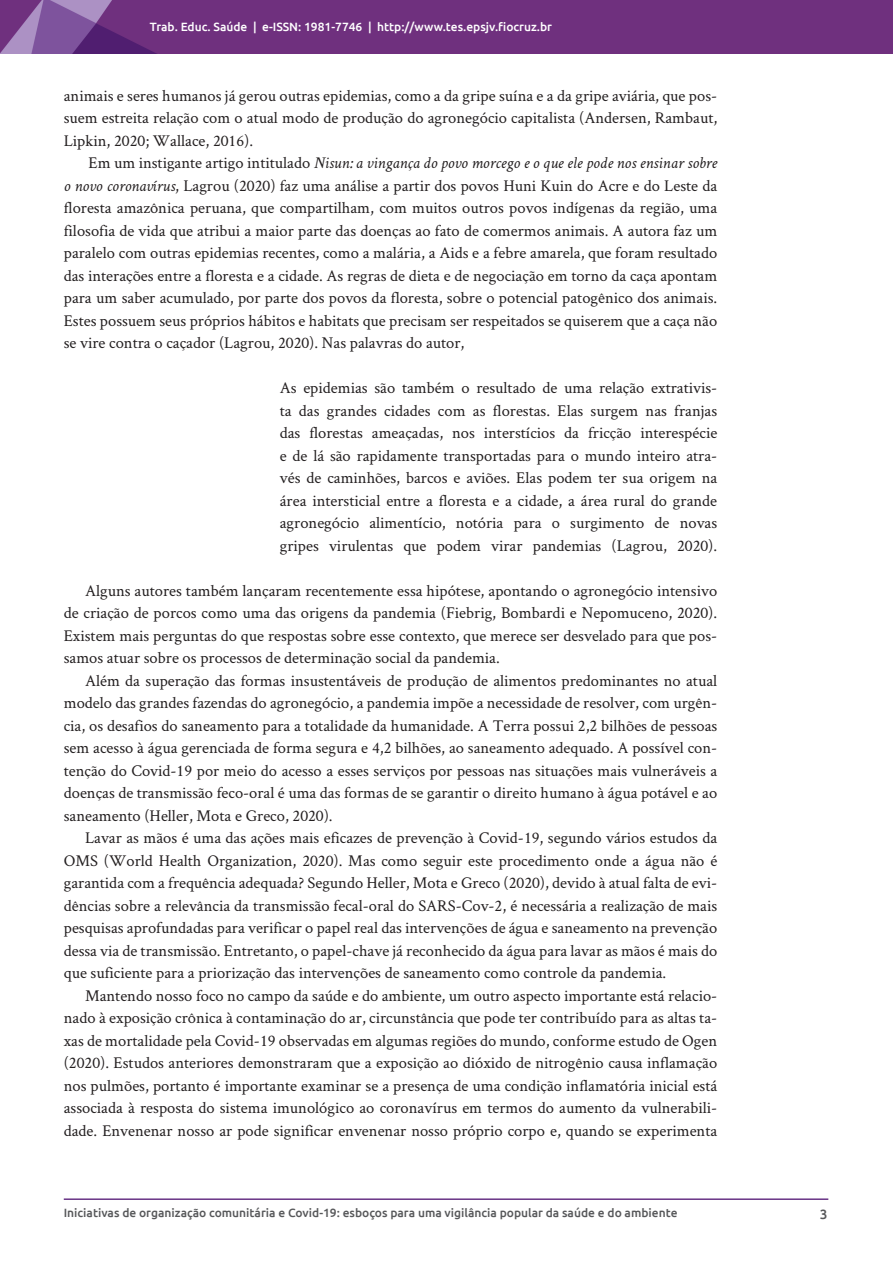
<style>
.page{position:relative;width:893px;height:1263px;background:#fff}
.page>*{position:absolute;margin:0;border:0;box-sizing:border-box;transform-origin:0 0}
.texto-comum{font:16.5px/22.5px "Crimson Text";color:#231f20;text-align:justify}
.t1{font:500 13.5px "Ubuntu";color:#57585a}
.t2{font:500 12px "Ubuntu";color:#57585a}
.t3{font:500 12px "Ubuntu";color:#fff}
.s1{font-style:italic}
</style>
<div class="page">
<hr style="left:64px;top:1198px;width:764px;height:2px;background:#693486">
<img style="left:0;top:0;width:893px;height:53px">
<p class="t3" style="left:150px;top:19px;width:404px">Trab. Educ. Saúde | e-ISSN: 1981-7746 | http://www.tes.epsjv.fiocruz.br</p>
<p class="texto-comum" style="left:64px;top:84px;width:655px">animais e seres humanos já gerou outras epidemias, como a da gripe suína e a da gripe aviária, que pos&shy;suem estreita relação com o atual modo de produção do agronegócio capitalista (Andersen, Rambaut, Lipkin, 2020; Wallace, 2016).</p>
<p class="texto-comum" style="left:64px;top:151px;width:655px;text-indent:25px">Em um instigante artigo intitulado <span class="s1">Nisun: a vingança do povo morcego e o que ele pode nos ensinar sobre o novo coronavírus</span>, Lagrou (2020) faz uma análise a partir dos povos Huni Kuin do Acre e do Leste da floresta amazônica peruana, que compartilham, com muitos outros povos indígenas da região, uma filosofia de vida que atribui a maior parte das doenças ao fato de comermos animais. A autora faz um paralelo com outras epidemias recentes, como a malária, a Aids e a febre amarela, que foram resultado das interações entre a floresta e a cidade. As regras de dieta e de negociação em torno da caça apontam para um saber acumulado, por parte dos povos da floresta, sobre o potencial patogênico dos animais.<br>Estes possuem seus próprios hábitos e habitats que precisam ser respeitados se quiserem que a caça não se vire contra o caçador (Lagrou, 2020). Nas palavras do autor,</p>
<p class="texto-comum" style="left:280px;top:376px;width:439px">As epidemias são também o resultado de uma relação extrativis&shy;ta das grandes cidades com as florestas. Elas surgem nas franjas das florestas ameaçadas, nos interstícios da fricção interespécie e de lá são rapidamente transportadas para o mundo inteiro atra&shy;vés de caminhões, barcos e aviões. Elas podem ter sua origem na área intersticial entre a floresta e a cidade, a área rural do grande agronegócio alimentício, notória para o surgimento de novas gripes virulentas que podem virar pandemias (Lagrou, 2020).</p>
<p class="texto-comum" style="left:64px;top:579px;width:655px;text-indent:21px">Alguns autores também lançaram recentemente essa hipótese, apontando o agronegócio intensivo de criação de porcos como uma das origens da pandemia (Fiebrig, Bombardi e Nepomuceno, 2020).<br>Existem mais perguntas do que respostas sobre esse contexto, que merece ser desvelado para que pos&shy;samos atuar sobre os processos de determinação social da pandemia.</p>
<p class="texto-comum" style="left:64px;top:669px;width:655px;text-indent:21px">Além da superação das formas insustentáveis de produção de alimentos predominantes no atual modelo das grandes fazendas do agronegócio, a pandemia impõe a necessidade de resolver, com urgên&shy;cia, os desafios do saneamento para a totalidade da humanidade. A Terra possui 2,2 bilhões de pessoas sem acesso à água gerenciada de forma segura e 4,2 bilhões, ao saneamento adequado. A possível con&shy;tenção do Covid-19 por meio do acesso a esses serviços por pessoas nas situações mais vulneráveis a doenças de transmissão feco-oral é uma das formas de se garantir o direito humano à água potável e ao saneamento (Heller, Mota e Greco, 2020).</p>
<p class="texto-comum" style="left:64px;top:826px;width:655px;text-indent:21px">Lavar as mãos é uma das ações mais eficazes de prevenção à Covid-19, segundo vários estudos da OMS (World Health Organization, 2020). Mas como seguir este procedimento onde a água não é garantida com a frequência adequada? Segundo Heller, Mota e Greco (2020), devido à atual falta de evi&shy;dências sobre a relevância da transmissão fecal-oral do SARS-Cov-2, é necessária a realização de mais pesquisas aprofundadas para verificar o papel real das intervenções de água e saneamento na prevenção dessa via de transmissão. Entretanto, o papel-chave já reconhecido da água para lavar as mãos é mais do que suficiente para a priorização das intervenções de saneamento como controle da pandemia.</p>
<p class="texto-comum" style="left:64px;top:984px;width:655px;text-indent:21px">Mantendo nosso foco no campo da saúde e do ambiente, um outro aspecto importante está relacio&shy;nado à exposição crônica à contaminação do ar, circunstância que pode ter contribuído para as altas ta&shy;xas de mortalidade pela Covid-19 observadas em algumas regiões do mundo, conforme estudo de Ogen (2020). Estudos anteriores demonstraram que a exposição ao dióxido de nitrogênio causa inflamação nos pulmões, portanto é importante examinar se a presença de uma condição inflamatória inicial está associada à resposta do sistema imunológico ao coronavírus em termos do aumento da vulnerabili&shy;dade. Envenenar nosso ar pode significar envenenar nosso próprio corpo e, quando se experimenta</p>
<p class="t2" style="left:64px;top:1205px;width:615px">Iniciativas de organização comunitária e Covid-19: esboços para uma vigilância popular da saúde e do ambiente</p>
<p class="t1" style="left:820px;top:1205px;width:9px">3</p>
</div>
